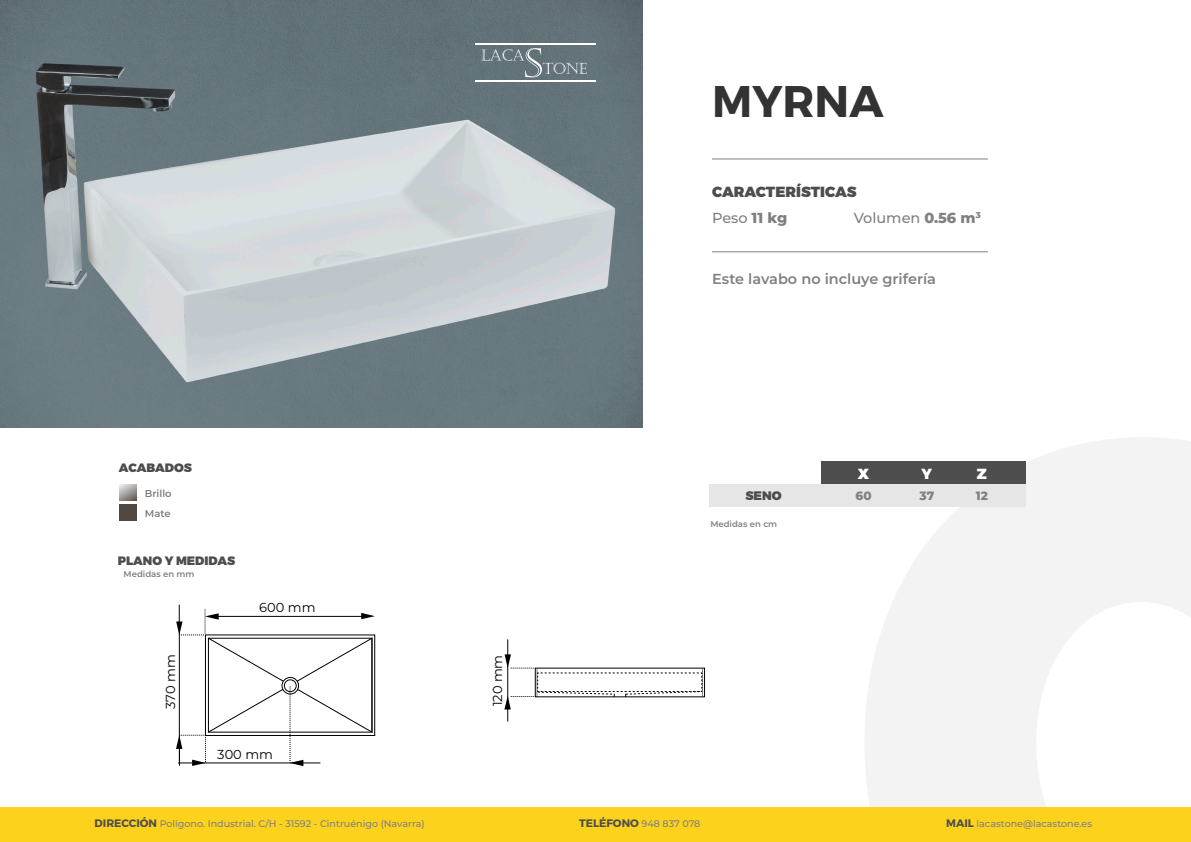
<style>
.page{position:relative;width:1191px;height:842px;background:#fff}
.page>*{position:absolute;margin:0;border:0;box-sizing:border-box;transform-origin:0 0}
.t1{font:700 44.2px "Montserrat";color:#333}
.t2{font:900 14.7px "Montserrat";color:#4d4d4d}
.t3{font:900 14.6px "Montserrat";color:#fff}
.t4{font:600 14.5px "Montserrat";color:#808080}
.t5{font:500 14.5px "Montserrat";color:#808080}
.t6{font:13px "Montserrat";color:#000}
.t7{font:900 12.4px "Montserrat";color:#4d4d4d}
.t8{font:900 12.2px "Montserrat";color:#4d4d4d}
.t9{font:800 12px "Montserrat";color:#808080}
.t10{font:600 10px/20.5px "Montserrat";color:#808080}
.t11{font:500 9.5px "Montserrat";color:#808080}
.t12{font:600 8.5px "Montserrat";color:#808080}
.s1{font-weight:800}
.s2{font-weight:700;font-size:10.9px;color:#4d4d4d}
</style>
<div class="page">
<svg style="left:865px;top:438px;width:326px;height:369px;fill:#f3f3f3"></svg>
<img style="left:0;top:0;width:642px;height:428px">
<svg style="left:481px;top:48px;width:106px;height:29px;background:#707f85"></svg>
<hr style="left:475px;top:44px;width:121px;height:1px;background:#fff">
<hr style="left:475px;top:80px;width:121px;height:2px;background:#fff">
<div style="left:0;top:807px;width:1191px;height:35px;background:#fcd21d"></div>
<div style="left:822px;top:461px;width:204px;height:23px;background:#4d4d4d"></div>
<div style="left:709px;top:484px;width:317px;height:23px;background:#e6e6e6"></div>
<svg style="left:176px;top:605px;width:199px;height:161px"></svg>
<hr style="left:507px;top:639px;width:1px;height:82px;background:#000">
<svg style="left:504px;top:654px;width:199px;height:55px"></svg>
<svg style="left:119px;top:484px;width:18px;height:17px"></svg>
<div style="left:119px;top:504px;width:18px;height:17px;background:#534741"></div>
<hr style="left:712px;top:251px;width:275px;height:1px;background:#808080">
<hr style="left:712px;top:159px;width:275px;height:1px;background:#808080">
<h1 class="t1" style="left:712px;top:73px;width:173px">MYRNA</h1>
<h2 class="t2" style="left:712px;top:183px;width:146px">CARACTERÍSTICAS</h2>
<h3 class="t5" style="left:712px;top:208px;width:77px">Peso <span class="s1">11 kg</span></h3>
<h3 class="t5" style="left:853px;top:207px;width:129px">Volumen <span class="s1">0.56 m</span><sup>3</sup></h3>
<p class="t8" style="left:119px;top:459px;width:74px">ACABADOS</p>
<p class="t10" style="left:145px;top:482px;width:28px">Brillo<br>Mate</p>
<p class="t8" style="left:118px;top:553px;width:119px">PLANO Y MEDIDAS</p>
<p class="t12" style="left:124px;top:568px;width:72px">Medidas en mm</p>
<h3 class="t6" style="left:161px;top:709px;width:56px;rotate:-90deg">370 mm</h3>
<h3 class="t6" style="left:259px;top:599px;width:58px">600 mm</h3>
<h3 class="t6" style="left:217px;top:745px;width:57px">300 mm</h3>
<h3 class="t6" style="left:489px;top:706px;width:53px;rotate:-90deg">120 mm</h3>
<h3 class="t4" style="left:712px;top:269px;width:225px">Este lavabo no incluye grifería</h3>
<h3 class="t3" style="left:857px;top:464px;width:13px">X</h3>
<h3 class="t3" style="left:921px;top:464px;width:12px">Y</h3>
<h3 class="t3" style="left:976px;top:464px;width:12px">Z</h3>
<h3 class="t7" style="left:745px;top:488px;width:38px">SENO</h3>
<p class="t9" style="left:855px;top:487px;width:18px">60</p>
<p class="t9" style="left:919px;top:487px;width:16px">37</p>
<p class="t9" style="left:976px;top:487px;width:14px">12</p>
<p class="t12" style="left:710px;top:518px;width:68px">Medidas en cm</p>
<p class="t11" style="left:95px;top:817px;width:332px"><span class="s2">DIRECCIÓN</span> Polígono. Industrial. C/H - 31592 - Cintruénigo (Navarra)</p>
<p class="t11" style="left:579px;top:817px;width:123px"><span class="s2">TELÉFONO</span> 948 837 078</p>
<p class="t11" style="left:946px;top:817px;width:147px"><span class="s2">MAIL</span> lacastone@lacastone.es</p>
</div>
